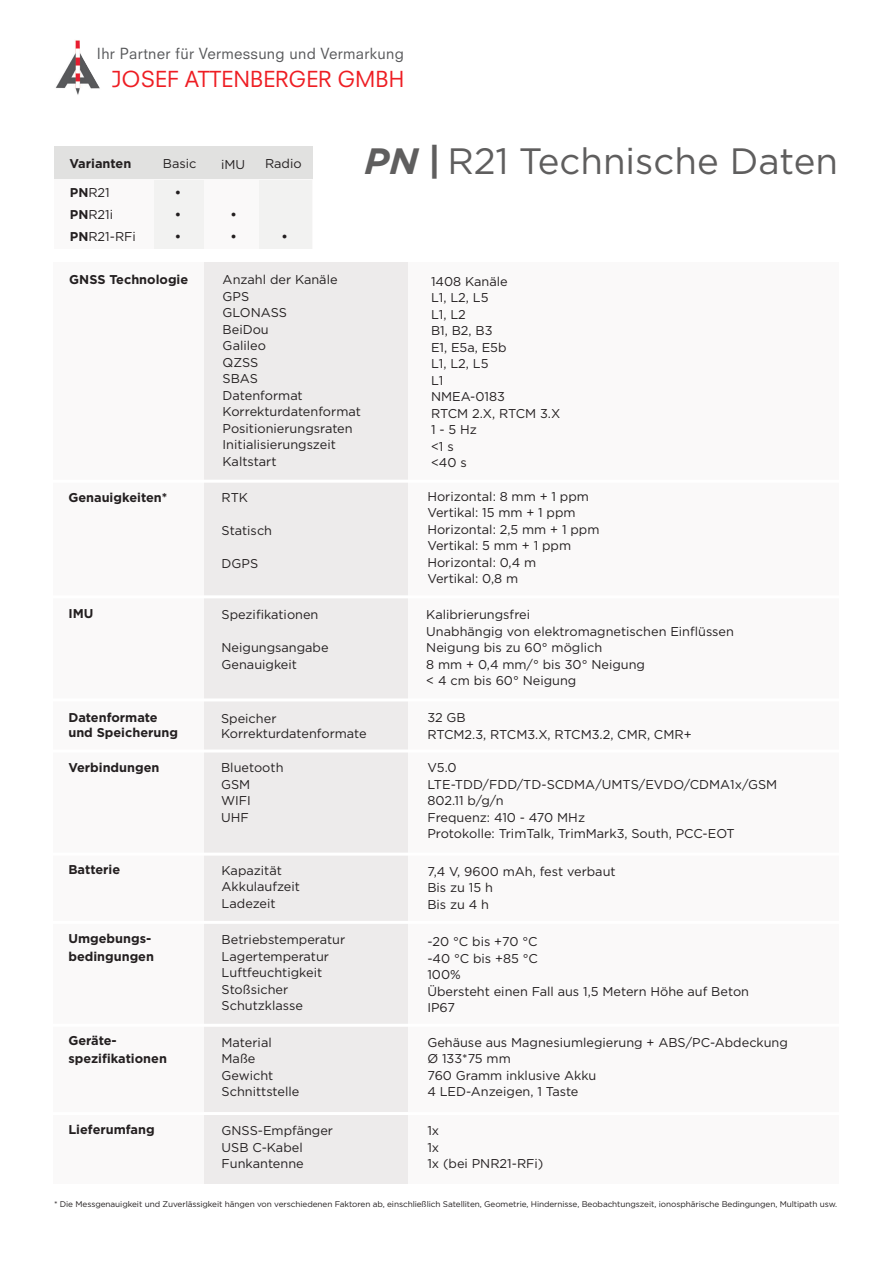
<style>
.page{position:relative;width:893px;height:1263px;background:#fff}
.page>*{position:absolute;margin:0;border:0;box-sizing:border-box;transform-origin:0 0}
.t1{font:36.6px "Gotham";color:#5f5e5e}
.t2{font:21.45px "Neuzeit S";color:#ee1d23}
.t3{font:15px "Neuzeit S";letter-spacing:.02em;color:#57585a}
.t4{font:12.75px/16.5px "Gotham";color:#231f20}
.t5{font:700 12.75px/18px "Gotham";color:#231f20}
.t6{font:8.25px "Gotham";letter-spacing:-.01em;color:#231f20}
.s1{font-weight:700}
.s2{font-weight:700;font-style:italic}
</style>
<div class="page">
<div style="left:53px;top:263px;width:393px;height:921px;background:#edebeb"></div>
<div style="left:53px;top:263px;width:151px;height:921px;background:#faf9f9"></div>
<div style="left:408px;top:263px;width:431px;height:921px;background:#faf9f9"></div>
<hr style="left:49px;top:480px;width:795px;height:3px;background:#fff">
<hr style="left:52px;top:595px;width:796px;height:3px;background:#fff">
<hr style="left:49px;top:749px;width:795px;height:3px;background:#fff">
<hr style="left:48px;top:853px;width:795px;height:3px;background:#fff">
<hr style="left:49px;top:921px;width:795px;height:3px;background:#fff">
<hr style="left:49px;top:1024px;width:795px;height:3px;background:#fff">
<hr style="left:49px;top:1112px;width:795px;height:3px;background:#fff">
<div style="left:55px;top:147px;width:258px;height:102px;background:#faf9f9"></div>
<div style="left:55px;top:147px;width:258px;height:32px;background:#e1e1e0"></div>
<div style="left:155px;top:180px;width:49px;height:69px;background:#f2f2f1"></div>
<div style="left:259px;top:180px;width:53px;height:69px;background:#f2f2f1"></div>
<hr style="left:49px;top:698px;width:795px;height:3px;background:#fff">
<img style="left:55px;top:40px;width:45px;height:55px">
<p class="t3" style="left:97px;top:44px;width:308px">Ihr Partner für Vermessung und Vermarkung</p>
<h2 class="t2" style="left:112px;top:66px;width:294px">Josef Attenberger gmbH</h2>
<p class="t5" style="left:70px;top:154px;width:63px">Varianten</p>
<p class="t4" style="left:163px;top:155px;width:35px">Basic</p>
<p class="t4" style="left:221px;top:156px;width:26px">iMU</p>
<p class="t4" style="left:265px;top:155px;width:38px">Radio</p>
<p class="t4" style="left:70px;top:184px;width:42px"><span class="s1">PN</span>R21</p>
<p class="t5" style="left:175px;top:184px;width:8px">•</p>
<p class="t4" style="left:70px;top:206px;width:45px"><span class="s1">PN</span>R21i</p>
<p class="t5" style="left:175px;top:205px;width:8px">•</p>
<p class="t5" style="left:230px;top:205px;width:8px">•</p>
<p class="t4" style="left:70px;top:228px;width:68px"><span class="s1">PN</span>R21-RFi</p>
<p class="t5" style="left:175px;top:227px;width:8px">•</p>
<p class="t5" style="left:230px;top:227px;width:8px">•</p>
<p class="t5" style="left:281px;top:227px;width:8px">•</p>
<h1 class="t1" style="left:365px;top:137px;width:475px"><span class="s2">PN |</span> R21 Technische Daten</h1>
<p class="t5" style="left:69px;top:271px;width:121px">GNSS Technologie</p>
<p class="t4" style="left:223px;top:271px;width:140px">Anzahl der Kanäle<br>GPS<br>GLONASS<br>BeiDou<br>Galileo<br>QZSS<br>SBAS<br>Datenformat<br>Korrekturdatenformat<br>Positionierungsraten<br>Initialisierungszeit<br>Kaltstart</p>
<p class="t4" style="left:431px;top:272px;width:131px">1408 Kanäle<br>L1, L2, L5<br>L1, L2<br>B1, B2, B3<br>E1, E5a, E5b<br>L1, L2, L5<br>L1<br>NMEA-0183<br>RTCM 2.X, RTCM 3.X<br>1 - 5 Hz<br>&lt;1 s<br>&lt;40 s</p>
<p class="t5" style="left:68px;top:488px;width:100px">Genauigkeiten*</p>
<p class="t4" style="left:222px;top:489px;width:28px">RTK</p>
<p class="t4" style="left:222px;top:522px;width:52px">Statisch</p>
<p class="t4" style="left:222px;top:555px;width:38px">DGPS</p>
<p class="t5" style="left:68px;top:605px;width:26px">IMU</p>
<p class="t4" style="left:222px;top:606px;width:98px">Spezifikationen</p>
<p class="t4" style="left:222px;top:639px;width:109px">Neigungsangabe<br>Genauigkeit</p>
<p class="t4" style="left:427px;top:487px;width:174px">Horizontal: 8 mm + 1 ppm<br>Vertikal: 15 mm + 1 ppm<br>Horizontal: 2,5 mm + 1 ppm<br>Vertikal: 5 mm + 1 ppm<br>Horizontal: 0,4 m<br>Vertikal: 0,8 m</p>
<p class="t4" style="left:426px;top:606px;width:309px">Kalibrierungsfrei<br>Unabhängig von elektromagnetischen Einflüssen<br>Neigung bis zu 60° möglich<br>8 mm + 0,4 mm/° bis 30° Neigung<br>&lt; 4 cm bis 60° Neigung</p>
<p class="t5" style="left:68px;top:710px;width:111px;line-height:15.3px">Datenformate und Speicherung</p>
<p class="t4" style="left:221px;top:711px;width:147px;line-height:15px">Speicher<br>Korrekturdatenformate</p>
<p class="t4" style="left:427px;top:709px;width:266px">32 GB<br>RTCM2.3, RTCM3.X, RTCM3.2, CMR, CMR+</p>
<p class="t5" style="left:68px;top:758px;width:93px">Verbindungen</p>
<p class="t4" style="left:221px;top:759px;width:64px">Bluetooth<br>GSM<br>WIFI<br>UHF</p>
<p class="t4" style="left:427px;top:759px;width:351px">V5.0<br>LTE-TDD/FDD/TD-SCDMA/UMTS/EVDO/CDMA1x/GSM<br>802.11 b/g/n<br>Frequenz: 410 - 470 MHz<br>Protokolle: TrimTalk, TrimMark3, South, PCC-EOT</p>
<p class="t5" style="left:68px;top:860px;width:53px">Batterie</p>
<p class="t4" style="left:222px;top:861px;width:80px">Kapazität<br>Akkulaufzeit<br>Ladezeit</p>
<p class="t4" style="left:427px;top:862px;width:190px">7,4 V, 9600 mAh, fest verbaut<br>Bis zu 15 h<br>Bis zu 4 h</p>
<p class="t5" style="left:68px;top:930px;width:87px">Umgebungs&shy;bedingungen</p>
<p class="t4" style="left:222px;top:931px;width:125px">Betriebstemperatur<br>Lagertemperatur<br>Luftfeuchtigkeit<br>Stoßsicher<br>Schutzklasse</p>
<p class="t4" style="left:427px;top:933px;width:323px">-20 °C bis +70 °C<br>-40 °C bis +85 °C<br>100%<br>Übersteht einen Fall aus 1,5 Metern Höhe auf Beton<br>IP67</p>
<p class="t5" style="left:68px;top:1031px;width:100px">Geräte&shy;spezifikationen</p>
<p class="t4" style="left:222px;top:1034px;width:79px">Material<br>Maße<br>Gewicht<br>Schnittstelle</p>
<p class="t4" style="left:427px;top:1034px;width:362px">Gehäuse aus Magnesiumlegierung + ABS/PC-Abdeckung<br>Ø 133*75 mm<br>760 Gramm inklusive Akku<br>4 LED-Anzeigen, 1 Taste</p>
<p class="t5" style="left:68px;top:1121px;width:88px">Lieferumfang</p>
<p class="t4" style="left:222px;top:1122px;width:113px">GNSS-Empfänger<br>USB C-Kabel<br>Funkantenne</p>
<p class="t4" style="left:427px;top:1122px;width:118px">1x<br>1x<br>1x (bei PNR21-RFi)</p>
<p class="t6" style="left:54px;top:1199px;width:785px">* Die Messgenauigkeit und Zuverlässigkeit hängen von verschiedenen Faktoren ab, einschließlich Satelliten, Geometrie, Hindernisse, Beobachtungszeit, ionosphärische Bedingungen, Multipath usw.</p>
</div>
